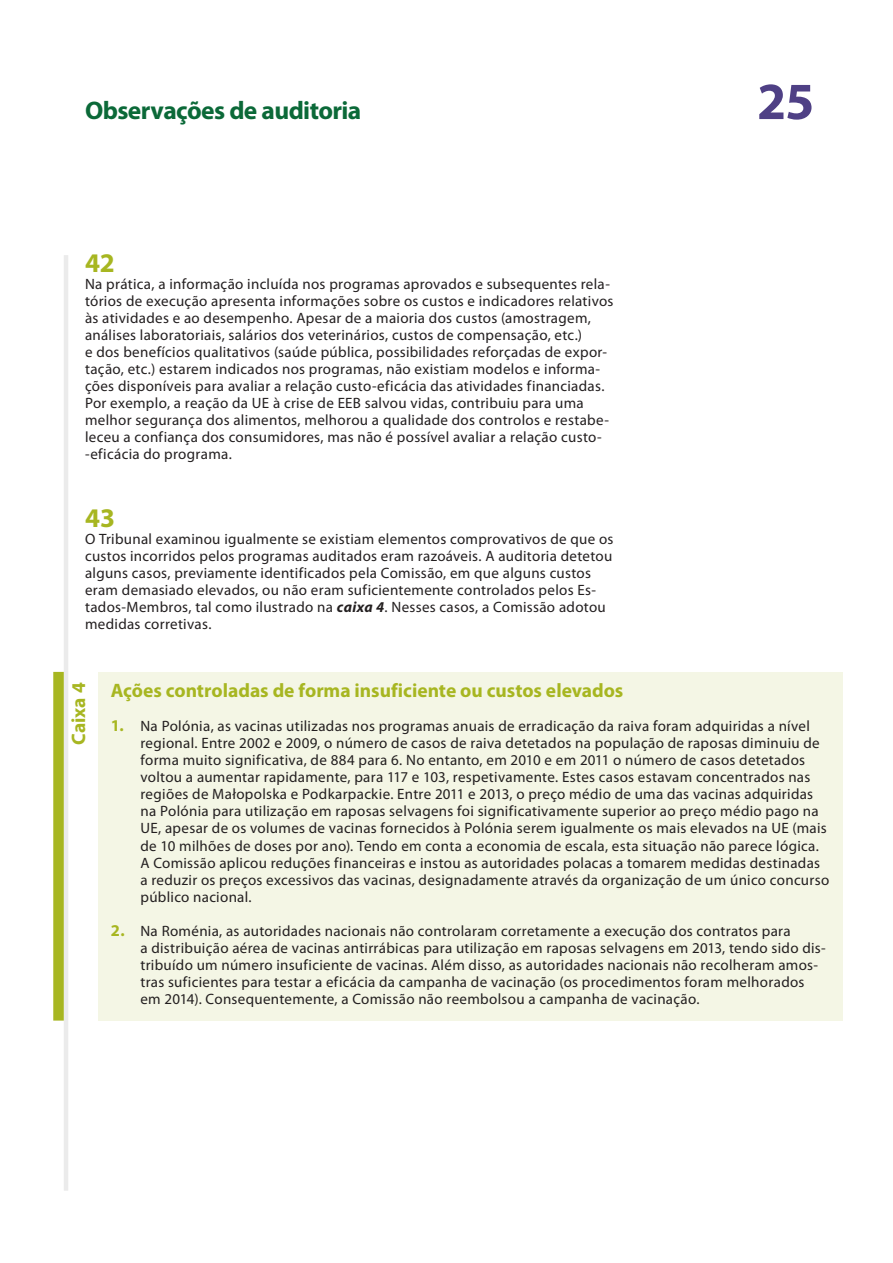
<style>
.page{position:relative;width:893px;height:1263px;background:#fff}
.page>*{position:absolute;margin:0;border:0;box-sizing:border-box;transform-origin:0 0}
.t1{font:700 52.5px "Myriad Pro";color:#4f4085}
.E_05_-_CHAP__1__TEXT{font:700 27px "Myriad Pro";color:#a7b621}
.t2{font:700 25.5px "Myriad Pro";letter-spacing:-.025em;color:#0b6938}
.F_02_-_BOX_TITRE_COL{font:700 19.5px "Myriad Pro";color:#a7b621}
.F_01_-_GREEN_BOX_NUM{font:700 19.5px "Myriad Pro";letter-spacing:-.005em;color:#a7b621}
.F_05___BOX_a__TEXTE{font:15px/17px "Myriad Pro";letter-spacing:.02em;color:#231f20}
.E_05_-_CHAP__1__TEXT-2{font:15px/17px "Myriad Pro";letter-spacing:.02em;color:#231f20}
.s1{font-weight:700;font-style:italic}
.s2{font-weight:700;font-size:16.5px;color:#a7b621}
</style>
<div class="page">
<hr style="left:64px;top:255px;width:4px;height:936px;background:#ebebeb">
<div style="left:98px;top:672px;width:744px;height:348px;background:#f4f6e5"></div>
<div style="left:53px;top:672px;width:11px;height:348px;background:#a7b621"></div>
<h3 class="t2" style="left:85px;top:94px;width:278px">Observações de auditoria</h3>
<p class="E_05_-_CHAP__1__TEXT" style="left:85px;top:245px;width:31px">42</p>
<p class="E_05_-_CHAP__1__TEXT-2" style="left:85px;top:275px;width:530px">Na prática, a informação incluída nos programas aprovados e subsequentes rela&shy;tórios de execução apresenta informações sobre os custos e indicadores relativos às atividades e ao desempenho. Apesar de a maioria dos custos (amostragem, análises laboratoriais, salários dos veterinários, custos de compensação, etc.)<br>e dos benefícios qualitativos (saúde pública, possibilidades reforçadas de expor&shy;tação, etc.) estarem indicados nos programas, não existiam modelos e informa&shy;ções disponíveis para avaliar a relação custo-eficácia das atividades financiadas.<br>Por exemplo, a reação da UE à crise de EEB salvou vidas, contribuiu para uma melhor segurança dos alimentos, melhorou a qualidade dos controlos e restabe&shy;leceu a confiança dos consumidores, mas não é possível avaliar a relação custo--eficácia do programa.</p>
<p class="E_05_-_CHAP__1__TEXT" style="left:85px;top:501px;width:32px">43</p>
<p class="E_05_-_CHAP__1__TEXT-2" style="left:85px;top:531px;width:530px">O Tribunal examinou igualmente se existiam elementos comprovativos de que os custos incorridos pelos programas auditados eram razoáveis. A auditoria detetou alguns casos, previamente identificados pela Comissão, em que alguns custos eram demasiado elevados, ou não eram suficientemente controlados pelos Es&shy;tados-Membros, tal como ilustrado na <span class="s1">caixa 4</span>. Nesses casos, a Comissão adotou medidas corretivas.</p>
<h1 class="t1" style="left:757px;top:67px;width:59px">25</h1>
<p class="F_01_-_GREEN_BOX_NUM" style="left:66px;top:745px;width:64px;rotate:-90deg">Caixa 4</p>
<p class="F_02_-_BOX_TITRE_COL" style="left:111px;top:678px;width:514px">Ações controladas de forma insuficiente ou custos elevados</p>
<p class="F_05___BOX_a__TEXTE" style="left:140px;top:718px;width:690px;text-indent:-30px"><span class="s2">1.</span> Na Polónia, as vacinas utilizadas nos programas anuais de erradicação da raiva foram adquiridas a nível regional. Entre 2002 e 2009, o número de casos de raiva detetados na população de raposas diminuiu de forma muito significativa, de 884 para 6. No entanto, em 2010 e em 2011 o número de casos detetados voltou a aumentar rapidamente, para 117 e 103, respetivamente. Estes casos estavam concentrados nas regiões de Małopolska e Podkarpackie. Entre 2011 e 2013, o preço médio de uma das vacinas adquiridas na Polónia para utilização em raposas selvagens foi significativamente superior ao preço médio pago na UE, apesar de os volumes de vacinas fornecidos à Polónia serem igualmente os mais elevados na UE (mais de 10 milhões de doses por ano). Tendo em conta a economia de escala, esta situação não parece lógica.<br>A Comissão aplicou reduções financeiras e instou as autoridades polacas a tomarem medidas destinadas a reduzir os preços excessivos das vacinas, designadamente através da organização de um único concurso público nacional.</p>
<p class="F_05___BOX_a__TEXTE" style="left:140px;top:922px;width:687px;text-indent:-30px"><span class="s2">2.</span> Na Roménia, as autoridades nacionais não controlaram corretamente a execução dos contratos para<br>a distribuição aérea de vacinas antirrábicas para utilização em raposas selvagens em 2013, tendo sido dis&shy;tribuído um número insuficiente de vacinas. Além disso, as autoridades nacionais não recolheram amos&shy;tras suficientes para testar a eficácia da campanha de vacinação (os procedimentos foram melhorados em 2014). Consequentemente, a Comissão não reembolsou a campanha de vacinação.</p>
</div>
